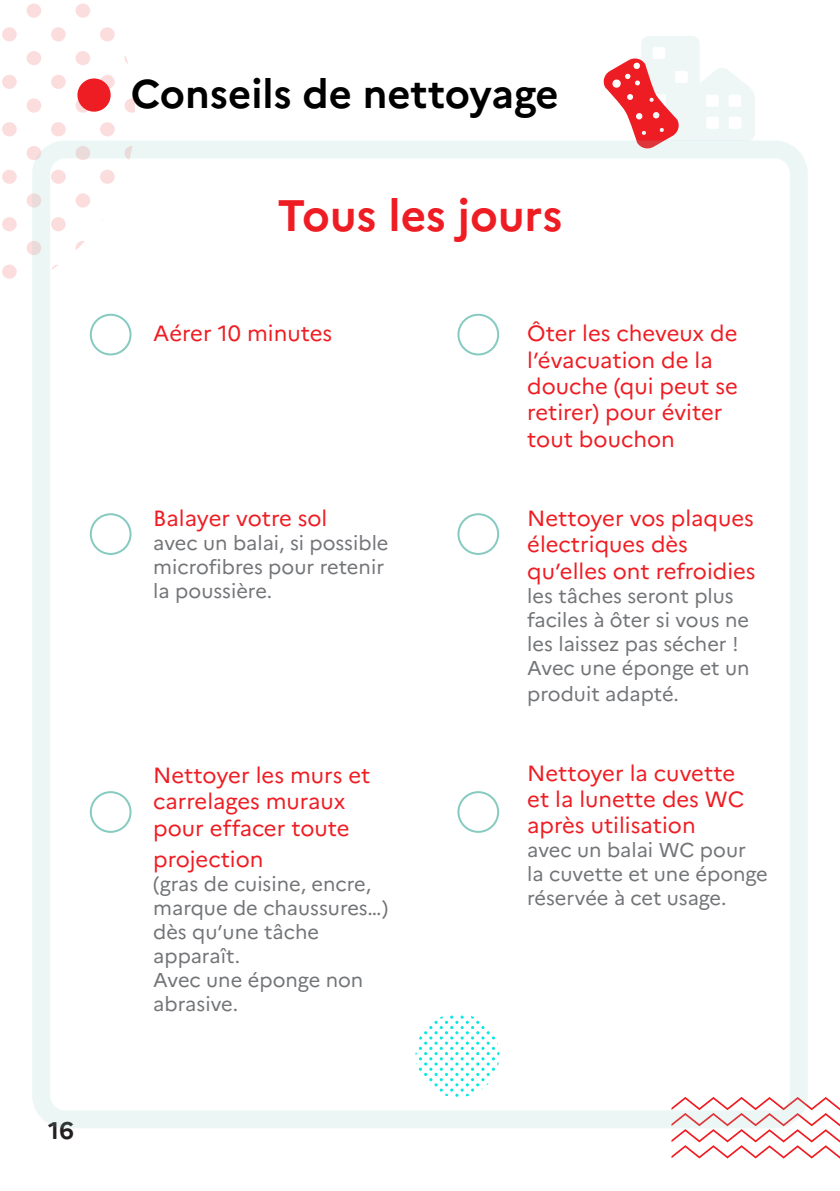
<style>
.page{position:relative;width:840px;height:1191px;background:#fff}
.page>*{position:absolute;margin:0;border:0;box-sizing:border-box;transform-origin:0 0}
.t1{font:700 44px "Marianne";color:#ee1d23}
.t2{font:700 40px "Marianne";color:#000}
.t3{font:700 24px "Marianne";color:#231f20}
.t4{font:22px/26.4px "Marianne";color:#ee1d23}
.t5{font:20px/24px "Marianne";color:#727477}
</style>
<div class="page">
<svg style="left:603px;top:36px;width:151px;height:104px"></svg>
<div style="left:100px;top:27px;width:15px;height:14px;background:#fcddde;border-radius:50%"></div>
<div style="left:75px;top:51px;width:15px;height:14px;background:#fcddde;border-radius:50%"></div>
<svg style="left:124px;top:98px;width:11px;height:15px"></svg>
<div style="left:100px;top:122px;width:15px;height:14px;background:#fcddde;border-radius:50%"></div>
<div style="left:100px;top:75px;width:15px;height:14px;background:#fcddde;border-radius:50%"></div>
<svg style="left:75px;top:98px;width:15px;height:15px"></svg>
<svg style="left:124px;top:55px;width:4px;height:9px"></svg>
<div style="left:100px;top:170px;width:15px;height:14px;background:#fcddde;border-radius:50%"></div>
<div style="left:27px;top:51px;width:14px;height:14px;background:#fcddde;border-radius:50%"></div>
<div style="left:75px;top:4px;width:15px;height:14px;background:#fcddde;border-radius:50%"></div>
<div style="left:27px;top:4px;width:14px;height:14px;background:#fcddde;border-radius:50%"></div>
<div style="left:2px;top:27px;width:15px;height:14px;background:#fcddde;border-radius:50%"></div>
<div style="left:51px;top:27px;width:15px;height:14px;background:#fcddde;border-radius:50%"></div>
<div style="left:27px;top:146px;width:14px;height:14px;background:#fcddde;border-radius:50%"></div>
<div style="left:27px;top:98px;width:14px;height:15px;background:#fcddde;border-radius:50%"></div>
<div style="left:2px;top:122px;width:15px;height:14px;background:#fcddde;border-radius:50%"></div>
<div style="left:51px;top:122px;width:15px;height:14px;background:#fcddde;border-radius:50%"></div>
<div style="left:2px;top:75px;width:15px;height:14px;background:#fcddde;border-radius:50%"></div>
<div style="left:51px;top:75px;width:15px;height:14px;background:#fcddde;border-radius:50%"></div>
<div style="left:75px;top:193px;width:15px;height:15px;background:#fcddde;border-radius:50%"></div>
<div style="left:27px;top:193px;width:14px;height:15px;background:#fcddde;border-radius:50%"></div>
<div style="left:2px;top:217px;width:15px;height:14px;background:#fcddde;border-radius:50%"></div>
<div style="left:51px;top:217px;width:15px;height:14px;background:#fcddde;border-radius:50%"></div>
<div style="left:2px;top:170px;width:15px;height:14px;background:#fcddde;border-radius:50%"></div>
<div style="left:51px;top:170px;width:15px;height:14px;background:#fcddde;border-radius:50%"></div>
<div style="left:75px;top:146px;width:15px;height:14px;background:#fcdedf;border-radius:50%"></div>
<div style="left:2px;top:264px;width:15px;height:15px;background:#fcddde;border-radius:50%"></div>
<svg style="left:51px;top:264px;width:7px;height:6px"></svg>
<svg style="left:75px;top:241px;width:10px;height:9px"></svg>
<div style="left:27px;top:241px;width:14px;height:14px;background:#fcddde;border-radius:50%"></div>
<div style="left:90px;top:314px;width:41px;height:41px;border:2px solid #86cac1;border-radius:50%"></div>
<div style="left:457px;top:314px;width:42px;height:41px;border:2px solid #86cac1;border-radius:50%"></div>
<div style="left:90px;top:513px;width:41px;height:42px;border:2px solid #86cac1;border-radius:50%"></div>
<div style="left:457px;top:513px;width:42px;height:42px;border:2px solid #86cac1;border-radius:50%"></div>
<div style="left:90px;top:791px;width:41px;height:42px;border:2px solid #86cac1;border-radius:50%"></div>
<div style="left:457px;top:791px;width:42px;height:42px;border:2px solid #86cac1;border-radius:50%"></div>
<svg style="left:415px;top:1015px;width:84px;height:81px"></svg>
<svg style="left:671px;top:1096px;width:168px;height:62px"></svg>
<div style="left:32px;top:140px;width:775px;height:988px;border:18px solid #86cac1;border-radius:24px"></div>
<div style="left:77px;top:78px;width:34px;height:34px;background:#ee1d23;border-radius:50%"></div>
<p class="t3" style="left:48px;top:1115px;width:27px">16</p>
<h2 class="t2" style="left:131px;top:70px;width:429px">Conseils de nettoyage</h2>
<h1 class="t1" style="left:277px;top:188px;width:286px">Tous les jours</h1>
<p class="t4" style="left:153px;top:320px;width:180px">Aérer 10 minutes</p>
<p class="t4" style="left:153px;top:505px;width:175px">Balayer votre sol</p>
<p class="t5" style="left:153px;top:531px;width:237px">avec un balai, si possible microfibres pour retenir la poussière.</p>
<p class="t4" style="left:153px;top:762px;width:219px">Nettoyer les murs et carrelages muraux pour effacer toute</p>
<p class="t4" style="left:153px;top:846px;width:112px">projection</p>
<p class="t5" style="left:153px;top:872px;width:236px">(gras de cuisine, encre, marque de chaussures…) dès qu’une tâche apparaît.<br>Avec une éponge non abrasive.</p>
<p class="t4" style="left:527px;top:320px;width:212px">Ôter les cheveux de l’évacuation de la douche (qui peut se retirer) pour éviter tout bouchon</p>
<p class="t4" style="left:527px;top:505px;width:230px">Nettoyer vos plaques électriques dès qu’elles ont refroidies</p>
<p class="t5" style="left:527px;top:584px;width:224px">les tâches seront plus faciles à ôter si vous ne les laissez pas sécher !<br>Avec une éponge et un</p>
<p class="t5" style="left:527px;top:682px;width:153px">produit adapté.</p>
<p class="t4" style="left:527px;top:759px;width:218px">Nettoyer la cuvette et la lunette des WC après utilisation</p>
<p class="t5" style="left:527px;top:838px;width:242px">avec un balai WC pour<br>la cuvette et une éponge réservée à cet usage.</p>
</div>
